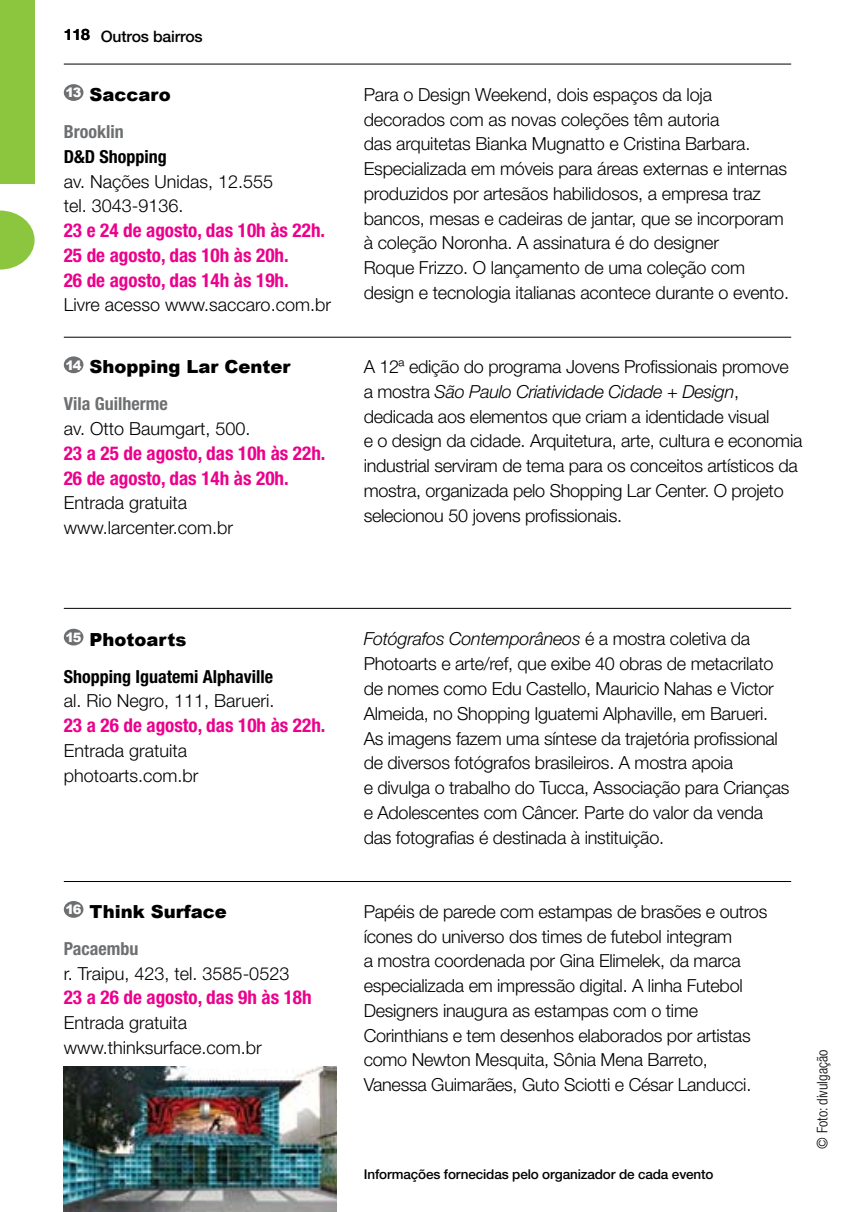
<style>
.page{position:relative;width:855px;height:1212px;background:#fff}
.page>*{position:absolute;margin:0;border:0;box-sizing:border-box;transform-origin:0 0}
.t1{font:700 condensed 19.12px/24.8px "Helvetica Neue LT Std";color:#ec008c}
.t2{font:300 18px/24.8px "Helvetica Neue LT Std";letter-spacing:-.015em;color:#000}
.t3{font:900 18px "Arial";color:#000}
.t4{font:700 condensed 18px "Helvetica Neue LT Std";color:#000}
.t5{font:700 condensed 18px "Helvetica Neue LT Std";color:#6d6f71}
.t6{font:500 15.75px "Helvetica Neue LT Std";letter-spacing:-.01em;color:#000}
.t7{font:300 condensed 14.62px "Helvetica Neue LT Std";color:#000}
.t8{font:500 13.5px "Helvetica Neue LT Std";letter-spacing:-.01em;color:#000}
.s1{font-weight:700}
.s2{font-style:italic}
</style>
<div class="page">
<hr style="left:64px;top:64px;width:727px;height:1px;background:#000">
<hr style="left:64px;top:608px;width:727px;height:1px;background:#000">
<hr style="left:64px;top:337px;width:727px;height:1px;background:#000">
<hr style="left:64px;top:881px;width:727px;height:1px;background:#000">
<div style="left:0;top:0;width:34px;height:184px;background:#8cc63f"></div>
<svg style="left:0;top:211px;width:35px;height:59px"></svg>
<div style="left:64px;top:84px;width:19px;height:17px;background:#6d6f71;border-radius:50%"></div>
<div style="left:64px;top:356px;width:19px;height:17px;background:#6d6f71;border-radius:50%"></div>
<div style="left:64px;top:901px;width:19px;height:17px;background:#6d6f71;border-radius:50%"></div>
<div style="left:64px;top:629px;width:19px;height:16px;background:#6d6f71;border-radius:50%"></div>
<img style="left:64px;top:1066px;width:272px;height:145px">
<p class="t6" style="left:64px;top:27px;width:140px"><span class="s1">118</span> Outros bairros</p>
<p class="t3" style="left:66px;top:81px;width:107px"><sup>13</sup> Saccaro</p>
<p class="t5" style="left:64px;top:121px;width:61px">Brooklin</p>
<p class="t4" style="left:64px;top:145px;width:104px">D&amp;D Shopping</p>
<p class="t2" style="left:64px;top:168px;width:211px">av. Nações Unidas, 12.555 tel. 3043-9136.</p>
<p class="t1" style="left:64px;top:218px;width:263px">23 e 24 de agosto, das 10h às 22h.<br>25 de agosto, das 10h às 20h.<br>26 de agosto, das 14h às 19h.</p>
<p class="t2" style="left:64px;top:292px;width:269px">Livre acesso www.saccaro.com.br</p>
<p class="t3" style="left:66px;top:354px;width:226px"><sup>14</sup> Shopping Lar Center</p>
<p class="t5" style="left:64px;top:393px;width:105px">Vila Guilherme</p>
<p class="t2" style="left:64px;top:416px;width:188px">av. Otto Baumgart, 500.</p>
<p class="t1" style="left:64px;top:440px;width:263px">23 a 25 de agosto, das 10h às 22h.<br>26 de agosto, das 14h às 20h.</p>
<p class="t2" style="left:64px;top:490px;width:171px">Entrada gratuita www.larcenter.com.br</p>
<p class="t2" style="left:364px;top:82px;width:427px">Para o Design Weekend, dois espaços da loja decorados com as novas coleções têm autoria<br>das arquitetas Bianka Mugnatto e Cristina Barbara.<br>Especializada em móveis para áreas externas e internas produzidos por artesãos habilidosos, a empresa traz bancos, mesas e cadeiras de jantar, que se incorporam à coleção Noronha. A assinatura é do designer<br>Roque Frizzo. O lançamento de uma coleção com design e tecnologia italianas acontece durante o evento.</p>
<p class="t2" style="left:364px;top:354px;width:440px">A 12ª edição do programa Jovens Profissionais promove a mostra <span class="s2">São Paulo Criatividade Cidade + Design</span>, dedicada aos elementos que criam a identidade visual<br>e o design da cidade. Arquitetura, arte, cultura e economia industrial serviram de tema para os conceitos artísticos da mostra, organizada pelo Shopping Lar Center. O projeto selecionou 50 jovens profissionais.</p>
<p class="t3" style="left:66px;top:626px;width:122px"><sup>15</sup> Photoarts</p>
<p class="t4" style="left:64px;top:665px;width:211px">Shopping Iguatemi Alphaville</p>
<p class="t2" style="left:64px;top:688px;width:212px">al. Rio Negro, 111, Barueri.</p>
<p class="t1" style="left:64px;top:713px;width:263px">23 a 26 de agosto, das 10h às 22h.</p>
<p class="t2" style="left:64px;top:738px;width:136px">Entrada gratuita photoarts.com.br</p>
<p class="t3" style="left:66px;top:898px;width:163px"><sup>16</sup> Think Surface</p>
<p class="t5" style="left:64px;top:937px;width:76px">Pacaembu</p>
<p class="t2" style="left:64px;top:960px;width:227px">r. Traipu, 423, tel. 3585-0523</p>
<p class="t1" style="left:64px;top:985px;width:249px">23 a 26 de agosto, das 9h às 18h</p>
<p class="t2" style="left:64px;top:1010px;width:200px">Entrada gratuita www.thinksurface.com.br</p>
<p class="t2" style="left:364px;top:626px;width:427px"><span class="s2">Fotógrafos Contemporâneos</span> é a mostra coletiva da Photoarts e arte/ref, que exibe 40 obras de metacrilato de nomes como Edu Castello, Mauricio Nahas e Victor Almeida, no Shopping Iguatemi Alphaville, em Barueri.<br>As imagens fazem uma síntese da trajetória profissional de diversos fotógrafos brasileiros. A mostra apoia<br>e divulga o trabalho do Tucca, Associação para Crianças e Adolescentes com Câncer. Parte do valor da venda das fotografias é destinada à instituição.</p>
<p class="t2" style="left:364px;top:898px;width:405px">Papéis de parede com estampas de brasões e outros ícones do universo dos times de futebol integram<br>a mostra coordenada por Gina Elimelek, da marca especializada em impressão digital. A linha Futebol Designers inaugura as estampas com o time Corinthians e tem desenhos elaborados por artistas como Newton Mesquita, Sônia Mena Barreto, Vanessa Guimarães, Guto Sciotti e César Landucci.</p>
<p class="t8" style="left:364px;top:1166px;width:351px">Informações fornecidas pelo organizador de cada evento</p>
<p class="t7" style="left:814px;top:1148px;width:100px;rotate:-90deg">© Foto: divulgação</p>
</div>
